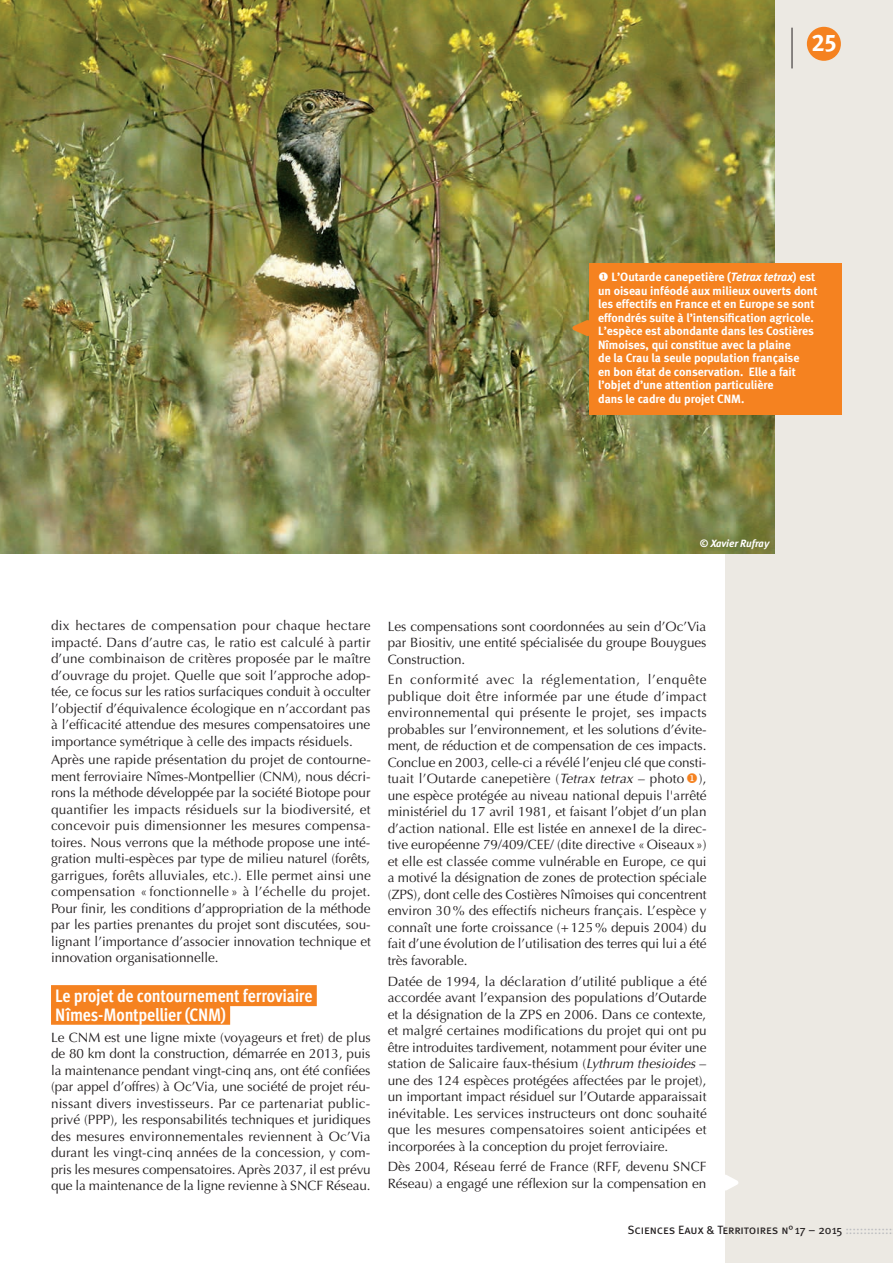
<style>
.page{position:relative;width:893px;height:1263px;background:#fff}
.page>*{position:absolute;margin:0;border:0;box-sizing:border-box;transform-origin:0 0}
.t1{font:24px "Meta Bold Caps Expert";color:#fff}
.t2{font:700 18px/18.6px "Meta Cond OT";letter-spacing:-.01em;color:#fff}
.t3{font:13.5px/16.5px "Optima";letter-spacing:-.005em;color:#231f20;text-align:justify}
.t4{font:12px/13.5px "Meta Bold LF";color:#fff}
.t5{font:12px "Meta Book Caps";letter-spacing:-.005em;color:#231f20}
.t6{font:italic 10.5px "Meta Bold LF";letter-spacing:-.005em;color:#fff}
.s1{font-style:italic}
.s2{color:#f58220}
.s3{color:#bcbdc0}
</style>
<div class="page">
<div style="left:725px;top:0;width:168px;height:1263px;background:#ece9e3"></div>
<div style="left:51px;top:985px;width:266px;height:21px;background:#f58220"></div>
<div style="left:51px;top:1004px;width:179px;height:21px;background:#f58220"></div>
<svg style="left:725px;top:1175px;width:13px;height:16px"></svg>
<img style="left:0;top:0;width:775px;height:554px">
<div style="left:590px;top:264px;width:252px;height:151px;background:#f58220"></div>
<svg style="left:564px;top:316px;width:26px;height:25px"></svg>
<div style="left:807px;top:27px;width:34px;height:34px;background:#f58220;border-radius:50%"></div>
<hr style="left:792px;top:28px;width:1px;height:40px;background:#231f20">
<h1 class="t1" style="left:811px;top:28px;width:27px">25</h1>
<p class="t4" style="left:598px;top:270px;width:221px">◆ L’Outarde canepetière (<span class="s1">Tetrax tetrax</span>) est un oiseau inféodé aux milieux ouverts dont les effectifs en France et en Europe se sont effondrés suite à l’intensification agricole.<br>L’espèce est abondante dans les Costières Nîmoises, qui constitue avec la plaine<br>de la Crau la seule population française<br>en bon état de conservation. Elle a fait l’objet d’une attention particulière<br>dans le cadre du projet CNM.</p>
<p class="t6" style="left:699px;top:537px;width:71px">© Xavier Rufray</p>
<p class="t3" style="left:51px;top:617px;width:321px">dix hectares de compensation pour chaque hectare impacté. Dans d’autre cas, le ratio est calculé à partir d’une combinaison de critères proposée par le maître d’ouvrage du projet. Quelle que soit l’approche adop&shy;tée, ce focus sur les ratios surfaciques conduit à occulter l’objectif d’équivalence écologique en n’accordant pas à l’efficacité attendue des mesures compensatoires une importance symétrique à celle des impacts résiduels.</p>
<p class="t3" style="left:51px;top:751px;width:321px">Après une rapide présentation du projet de contourne&shy;ment ferroviaire Nîmes-Montpellier (CNM), nous décri&shy;rons la méthode développée par la société Biotope pour quantifier les impacts résiduels sur la biodiversité, et concevoir puis dimensionner les mesures compensa&shy;toires. Nous verrons que la méthode propose une inté&shy;gration multi-espèces par type de milieu naturel (forêts, garrigues, forêts alluviales, etc.). Elle permet ainsi une compensation « fonctionnelle » à l’échelle du projet.<br>Pour finir, les conditions d’appropriation de la méthode par les parties prenantes du projet sont discutées, sou&shy;lignant l’importance d’associer innovation technique et innovation organisationnelle.</p>
<h2 class="t2" style="left:55px;top:987px;width:259px">Le projet de contournement ferroviaire<br>Nîmes-Montpellier (CNM)</h2>
<p class="t3" style="left:51px;top:1029px;width:321px">Le CNM est une ligne mixte (voyageurs et fret) de plus de 80 km dont la construction, démarrée en 2013, puis la maintenance pendant vingt-cinq ans, ont été confiées (par appel d’offres) à Oc’Via, une société de projet réu&shy;nissant divers investisseurs. Par ce partenariat public&shy;privé (PPP), les responsabilités techniques et juridiques des mesures environnementales reviennent à Oc’Via durant les vingt-cinq années de la concession, y com&shy;pris les mesures compensatoires. Après 2037, il est prévu que la maintenance de la ligne revienne à SNCF Réseau.</p>
<p class="t3" style="left:388px;top:618px;width:320px">Les compensations sont coordonnées au sein d’Oc’Via par Biositiv, une entité spécialisée du groupe Bouygues Construction.</p>
<p class="t3" style="left:388px;top:672px;width:321px">En conformité avec la réglementation, l’enquête publique doit être informée par une étude d’impact environnemental qui présente le projet, ses impacts probables sur l’environnement, et les solutions d’évite&shy;ment, de réduction et de compensation de ces impacts.<br>Conclue en 2003, celle-ci a révélé l’enjeu clé que consti&shy;tuait l’Outarde canepetière (<span class="s1">Tetrax tetrax</span> – photo<span class="s2">◆</span>), une espèce protégée au niveau national depuis l'arrêté ministériel du 17 avril 1981, et faisant l’objet d’un plan d’action national. Elle est listée en annexeI de la direc&shy;tive européenne 79/409/CEE/ (dite directive «Oiseaux») et elle est classée comme vulnérable en Europe, ce qui a motivé la désignation de zones de protection spéciale (ZPS), dont celle des Costières Nîmoises qui concentrent environ 30% des effectifs nicheurs français. L’espèce y connaît une forte croissance (+125% depuis 2004) du fait d’une évolution de l’utilisation des terres qui lui a été très favorable.</p>
<p class="t3" style="left:388px;top:973px;width:321px">Datée de 1994, la déclaration d’utilité publique a été accordée avant l’expansion des populations d’Outarde et la désignation de la ZPS en 2006. Dans ce contexte, et malgré certaines modifications du projet qui ont pu être introduites tardivement, notamment pour éviter une station de Salicaire faux-thésium (<span class="s1">Lythrum thesioides</span> – une des 124 espèces protégées affectées par le projet), un important impact résiduel sur l’Outarde apparaissait inévitable. Les services instructeurs ont donc souhaité que les mesures compensatoires soient anticipées et incorporées à la conception du projet ferroviaire.</p>
<p class="t3" style="left:388px;top:1159px;width:320px">Dès 2004, Réseau ferré de France (RFF, devenu SNCF<br>Réseau) a engagé une réflexion sur la compensation en</p>
<p class="t5" style="left:627px;top:1223px;width:266px">Sciences Eaux &amp; Territoires n° 17 – 2015 <span class="s3">:::::::::::::</span></p>
</div>
